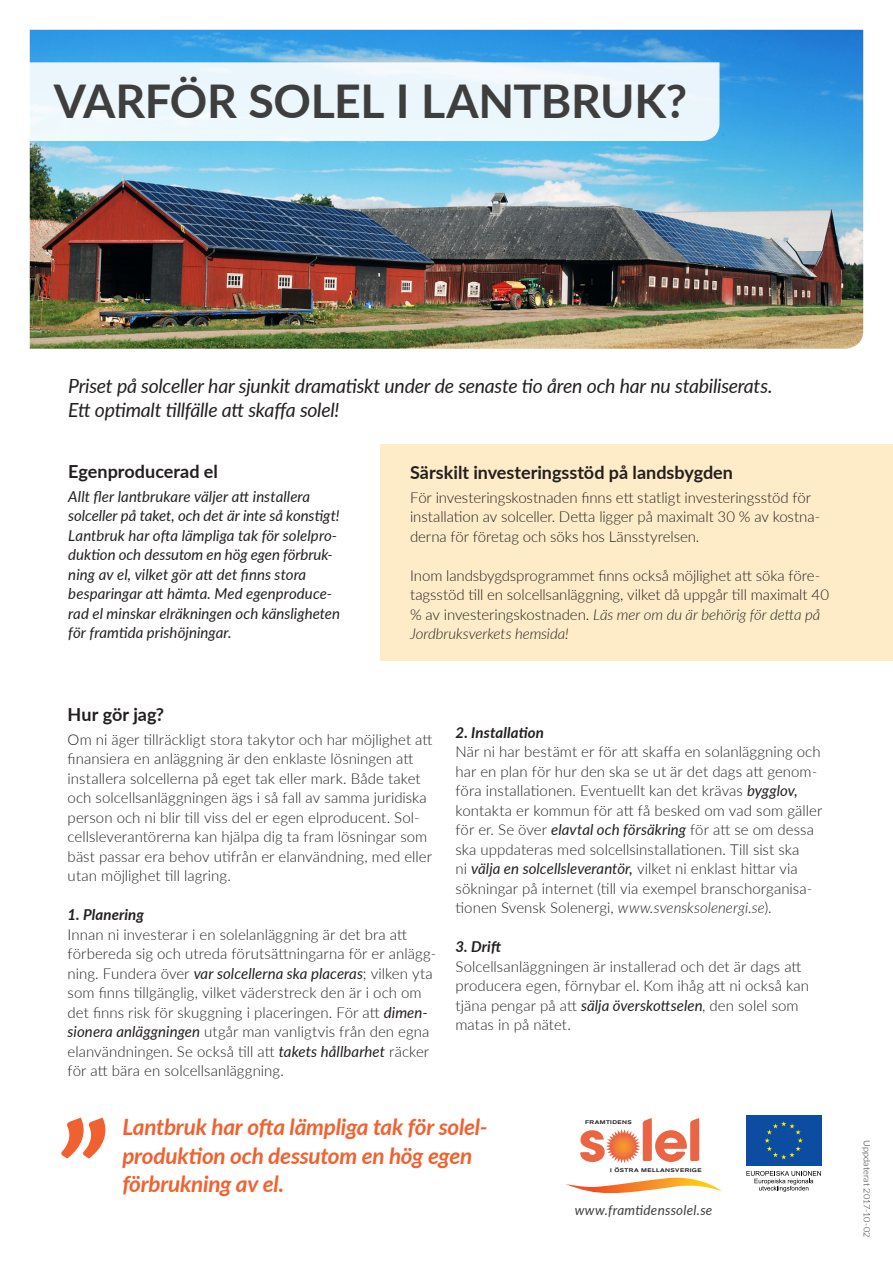
<style>
.page{position:relative;width:893px;height:1263px;background:#fff}
.page>*{position:absolute;margin:0;border:0;box-sizing:border-box;transform-origin:0 0}
.t1{font:italic 700 142.5px "Lato";color:#f1612f}
.t2{font:700 46.5px "Lato";letter-spacing:-.01em;color:#3e3e3f}
.t3{font:italic 700 22.5px/28.5px "Lato";letter-spacing:-.01em;color:#f1612f}
.t4{font:italic 19.5px/24px "Lato";letter-spacing:-.015em;color:#231f20}
.t5{font:700 18px "Lato";color:#231f20}
.t6{font:300 15px/19.5px "Lato";color:#231f20}
.t7{font:italic 15px/19.5px "Lato";letter-spacing:.005em;color:#231f20}
.t8{font:italic 700 15px "Lato";letter-spacing:.005em;color:#231f20}
.t9{font:italic 13.5px "Lato";letter-spacing:.02em;color:#3e3e3f}
.t10{font:300 9px "Lato";letter-spacing:.02em;color:#231f20}
.t11{font:500 expanded 5.25px "Akzidenz Grotesk BE";letter-spacing:.08em;color:#231f20}
.s1{font-style:italic}
.s2{font-weight:400;font-style:italic}
</style>
<div class="page">
<img style="left:30px;top:30px;width:833px;height:319px">
<svg style="left:29px;top:62px;width:690px;height:79px;fill:#ecf7fc"></svg>
<svg style="left:580px;top:1118px;width:119px;height:45px"></svg>
<svg style="left:566px;top:1178px;width:156px;height:16px"></svg>
<div style="left:746px;top:1115px;width:76px;height:51px;background:#0d4da1"></div>
<svg style="left:765px;top:1121px;width:38px;height:38px"></svg>
<svg style="left:746px;top:1171px;width:75px;height:21px"></svg>
<div style="left:381px;top:444px;width:512px;height:217px;background:#feecc8"></div>
<p class="t2" style="left:54px;top:67px;width:635px">VARFÖR SOLEL I LANTBRUK?</p>
<p class="t4" style="left:68px;top:373px;width:706px">Priset på solceller har sjunkit dramatiskt under de senaste tio åren och har nu stabiliserats.<br>Ett optimalt tillfälle att skaffa solel!</p>
<p class="t5" style="left:68px;top:458px;width:151px">Egenproducerad el</p>
<p class="t7" style="left:68px;top:486px;width:273px">Allt fler lantbrukare väljer att installera solceller på taket, och det är inte så konstigt!<br>Lantbruk har ofta lämpliga tak för solelpro&shy;duktion och dessutom en hög egen förbruk&shy;ning av el, vilket gör att det finns stora besparingar att hämta. Med egenproduce&shy;rad el minskar elräkningen och känsligheten för framtida prishöjningar.</p>
<p class="t5" style="left:410px;top:459px;width:324px">Särskilt investeringsstöd på landsbygden</p>
<p class="t6" style="left:410px;top:487px;width:412px">För investeringskostnaden finns ett statligt investeringsstöd för installation av solceller. Detta ligger på maximalt 30 % av kostna&shy;derna för företag och söks hos Länsstyrelsen.</p>
<p class="t6" style="left:410px;top:565px;width:420px">Inom landsbygdsprogrammet finns också möjlighet att söka före&shy;tagsstöd till en solcellsanläggning, vilket då uppgår till maximalt 40 % av investeringskostnaden. <span class="s1">Läs mer om du är behörig för detta på Jordbruksverkets hemsida!</span></p>
<p class="t5" style="left:68px;top:701px;width:98px">Hur gör jag?</p>
<p class="t6" style="left:68px;top:729px;width:366px">Om ni äger tillräckligt stora takytor och har möjlighet att finansiera en anläggning är den enklaste lösningen att installera solcellerna på eget tak eller mark. Både taket och solcellsanläggningen ägs i så fall av samma juridiska person och ni blir till viss del er egen elproducent. Sol&shy;cellsleverantörerna kan hjälpa dig ta fram lösningar som bäst passar era behov utifrån er elanvändning, med eller utan möjlighet till lagring.</p>
<p class="t8" style="left:68px;top:904px;width:78px">1. Planering</p>
<p class="t6" style="left:68px;top:924px;width:370px">Innan ni investerar i en solelanläggning är det bra att förbereda sig och utreda förutsättningarna för er anlägg&shy;ning. Fundera över <span class="s2">var solcellerna ska placeras</span>; vilken yta som finns tillgänglig, vilket väderstreck den är i och om det finns risk för skuggning i placeringen. För att <span class="s2">dimen&shy;sionera anläggningen</span> utgår man vanligtvis från den egna elanvändningen. Se också till att <span class="s2">takets hållbarhet</span> räcker för att bära en solcellsanläggning.</p>
<p class="t8" style="left:455px;top:721px;width:90px">2. Installation</p>
<p class="t6" style="left:455px;top:742px;width:368px">När ni har bestämt er för att skaffa en solanläggning och har en plan för hur den ska se ut är det dags att genom&shy;föra installationen. Eventuellt kan det krävas <span class="s2">bygglov, </span>kontakta er kommun för att få besked om vad som gäller för er. Se över <span class="s2">elavtal och försäkring</span> för att se om dessa ska uppdateras med solcellsinstallationen. Till sist ska<br>ni <span class="s2">välja en solcellsleverantör,</span> vilket ni enklast hittar via sökningar på internet (till via exempel branschorganisa&shy;tionen Svensk Solenergi, <span class="s1">www.svensksolenergi.se</span>).</p>
<p class="t8" style="left:455px;top:936px;width:47px">3. Drift</p>
<p class="t6" style="left:455px;top:956px;width:355px">Solcellsanläggningen är installerad och det är dags att producera egen, förnybar el. Kom ihåg att ni också kan tjäna pengar på att <span class="s2">sälja överskottselen</span>, den solel som matas in på nätet.</p>
<p class="t1" style="left:52px;top:1070px;width:53px">”</p>
<p class="t11" style="left:585px;top:1119px;width:48px">FRAMTIDENS</p>
<p class="t11" style="left:610px;top:1167px;width:93px">I ÖSTRA MELLANSVERIGE</p>
<p class="t9" style="left:575px;top:1200px;width:139px">www.framtidenssolel.se</p>
<p class="t3" style="left:122px;top:1112px;width:367px">Lantbruk har ofta lämpliga tak för solel&shy;produktion och dessutom en hög egen</p>
<p class="t3" style="left:122px;top:1169px;width:163px">förbrukning av el.</p>
<p class="t10" style="left:873px;top:1140px;width:99px;rotate:90deg">Uppdaterat 2017-10-02</p>
</div>
